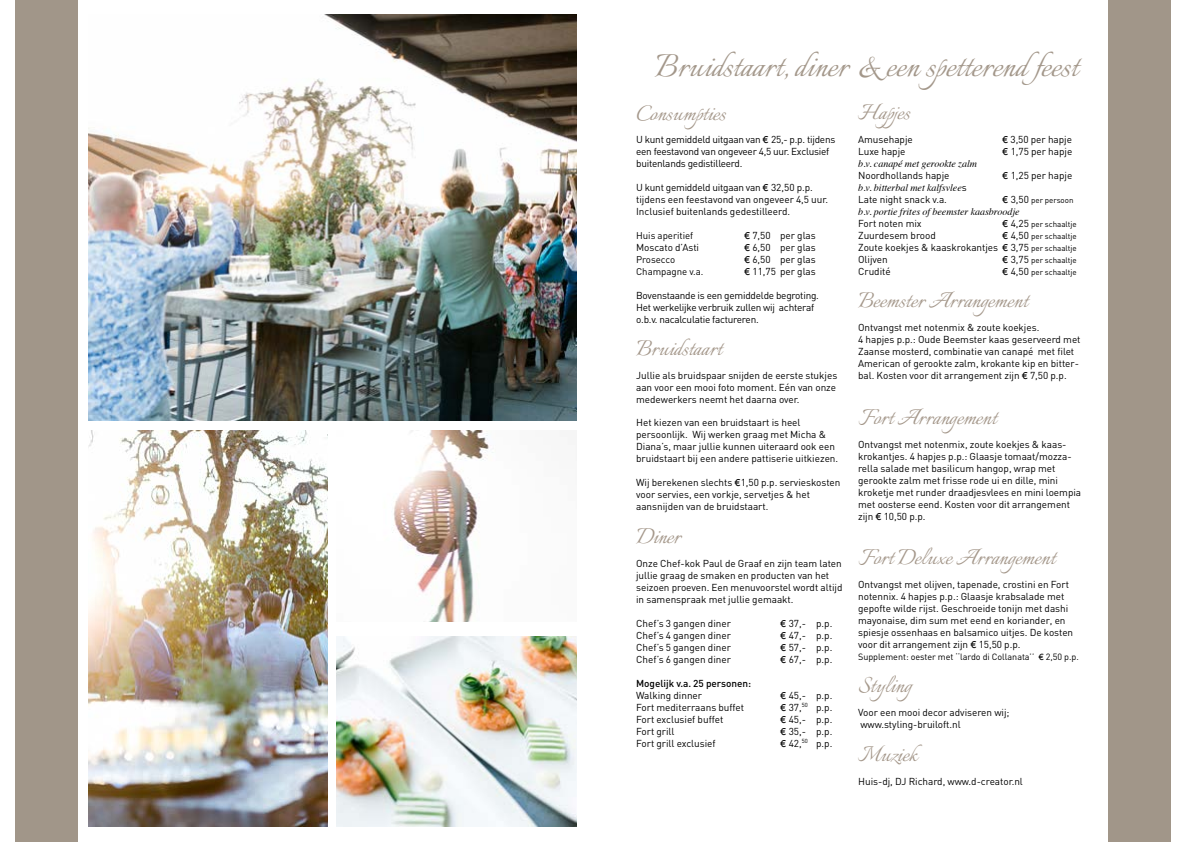
<style>
.page{position:relative;width:1191px;height:842px;background:#fff}
.page>*{position:absolute;margin:0;border:0;box-sizing:border-box;transform-origin:0 0}
.t1{font:40px "Italianno";color:#a3978a}
.t2{font:27px "Italianno";color:#a4978a}
.t3{font:10px/12px "DIN";letter-spacing:-.005em;color:#000}
.t4{font:10px/12px "DIN";letter-spacing:-.025em;color:#000}
.t5{font:italic 10px "Times";letter-spacing:-.005em;color:#000}
.t6{font:500 10px "DIN";color:#000}
.t7{font:9.7px "DIN";color:#000}
.t8{font:9px "DIN";letter-spacing:-.005em;color:#000}
.t9{font:8px "DIN";letter-spacing:-.005em;color:#000}
.s1{font-family:"Gill Sans"}
.s2{font-family:"DIN";font-style:normal}
.s3{font-family:"Gill Sans";font-size:10px}
.s4{font-size:10px}
.s5{font-size:8px}
.s6{font-size:9.7px}
</style>
<div class="page">
<div style="left:15px;top:0;width:63px;height:842px;background:#a19689"></div>
<img style="left:89px;top:14px;width:487px;height:407px">
<img style="left:88px;top:431px;width:239px;height:395px">
<img style="left:392px;top:431px;width:101px;height:191px">
<div style="left:1108px;top:0;width:63px;height:842px;background:#a19689"></div>
<img style="left:337px;top:637px;width:239px;height:189px">
<h1 class="t1" style="left:655px;top:44px;width:425px">Bruidstaart, diner &amp; een spetterend feest</h1>
<h2 class="t2" style="left:858px;top:97px;width:54px">Hapjes</h2>
<p class="t3" style="left:858px;top:133px;width:56px">Amusehapje</p>
<p class="t3" style="left:1002px;top:133px;width:71px"><span class="s1">€</span> 3,50 per hapje</p>
<p class="t3" style="left:858px;top:145px;width:49px">Luxe hapje</p>
<p class="t3" style="left:1002px;top:145px;width:72px"><span class="s1">€</span> 1,75 per hapje</p>
<p class="t5" style="left:858px;top:155px;width:120px">b.v. canapé met gerookte zalm</p>
<p class="t3" style="left:858px;top:169px;width:93px">Noordhollands hapje</p>
<p class="t3" style="left:1002px;top:169px;width:72px"><span class="s1">€</span> 1,25 per hapje</p>
<p class="t5" style="left:858px;top:179px;width:110px">b.v. bitterbal met kalfsvlee<span class="s2">s</span></p>
<p class="t3" style="left:858px;top:193px;width:90px">Late night snack v.a.</p>
<p class="t9" style="left:1002px;top:195px;width:73px"><span class="s3">€</span> <span class="s4">3,50</span> per persoon</p>
<p class="t5" style="left:858px;top:203px;width:163px">b.v. portie frites of beemster kaasbroodje</p>
<p class="t3" style="left:858px;top:217px;width:65px">Fort noten mix</p>
<p class="t9" style="left:1002px;top:219px;width:76px"><span class="s3">€</span> <span class="s4">4,25</span> per schaaltje</p>
<p class="t3" style="left:858px;top:229px;width:79px">Zuurdesem brood</p>
<p class="t9" style="left:1002px;top:231px;width:76px"><span class="s3">€</span> <span class="s4">4,50</span> per schaaltje</p>
<p class="t3" style="left:858px;top:241px;width:220px">Zoute koekjes &amp; kaaskrokantjes <span class="s1">€</span> 3,75 <span class="s5">per schaaltje<br></span>Olijven</p>
<h2 class="t2" style="left:636px;top:98px;width:91px">Consumpties</h2>
<p class="t3" style="left:636px;top:134px;width:201px">U kunt gemiddeld uitgaan van <span class="s1">€</span> 25,- p.p. tijdens een feestavond van ongeveer 4,5 uur. Exclusief buitenlands gedistilleerd.</p>
<p class="t3" style="left:636px;top:182px;width:193px">U kunt gemiddeld uitgaan van <span class="s1">€</span> 32,50 p.p. tijdens een feestavond van ongeveer 4,5 uur.<br>Inclusief buitenlands gedestilleerd.</p>
<p class="t7" style="left:636px;top:230px;width:59px">Huis aperitief</p>
<p class="t3" style="left:744px;top:229px;width:73px"><span class="s1">€</span> 7,50 per glas</p>
<p class="t3" style="left:636px;top:241px;width:65px">Moscato d’Asti</p>
<p class="t3" style="left:744px;top:241px;width:73px"><span class="s1">€</span> 6,50 per glas</p>
<p class="t7" style="left:636px;top:254px;width:41px">Prosecco</p>
<p class="t3" style="left:744px;top:253px;width:73px"><span class="s1">€</span> 6,50 per glas</p>
<p class="t7" style="left:636px;top:266px;width:69px">Champagne v.a.</p>
<p class="t3" style="left:744px;top:265px;width:73px"><span class="s1">€</span> 11,75 per glas</p>
<p class="t4" style="left:636px;top:289px;width:184px">Bovenstaande is een gemiddelde begroting.<br>Het werkelijke verbruik zullen wij achteraf o.b.v. nacalculatie factureren.</p>
<h2 class="t2" style="left:636px;top:333px;width:87px">Bruidstaart</h2>
<p class="t3" style="left:636px;top:369px;width:203px;text-align:justify">Jullie als bruidspaar snijden de eerste stukjes aan voor een mooi foto moment. Eén van onze medewerkers neemt het daarna over.</p>
<p class="t3" style="left:636px;top:416px;width:204px">Het kiezen van een bruidstaart is heel persoonlijk. Wij werken graag met Micha &amp; Diana’s, maar jullie kunnen uiteraard ook een bruidstaart bij een andere pattiserie uitkiezen.</p>
<p class="t3" style="left:636px;top:476px;width:206px">Wij berekenen slechts <span class="s1">€</span>1,50 p.p. servieskosten voor servies, een vorkje, servetjes &amp; het aansnijden van de bruidstaart<span class="s6">.</span></p>
<h2 class="t2" style="left:636px;top:521px;width:46px">Diner</h2>
<p class="t3" style="left:636px;top:557px;width:208px">Onze Chef-kok Paul de Graaf en zijn team laten jullie graag de smaken en producten van het seizoen proeven. Een menuvoorstel wordt altijd in samenspraak met jullie gemaakt.</p>
<p class="t3" style="left:636px;top:617px;width:96px">Chef’s 3 gangen diner</p>
<p class="t3" style="left:780px;top:617px;width:54px"><span class="s1">€</span> 37,- p.p.</p>
<p class="t3" style="left:636px;top:629px;width:96px">Chef’s 4 gangen diner</p>
<p class="t3" style="left:780px;top:629px;width:54px"><span class="s1">€</span> 47,- p.p.</p>
<p class="t3" style="left:636px;top:641px;width:96px">Chef’s 5 gangen diner</p>
<p class="t3" style="left:780px;top:641px;width:54px"><span class="s1">€</span> 57,- p.p.</p>
<p class="t3" style="left:636px;top:653px;width:96px">Chef’s 6 gangen diner</p>
<p class="t3" style="left:780px;top:653px;width:54px"><span class="s1">€</span> 67,- p.p.</p>
<p class="t6" style="left:636px;top:677px;width:117px">Mogelijk v.a. 25 personen:</p>
<p class="t3" style="left:636px;top:689px;width:67px">Walking dinner</p>
<p class="t3" style="left:780px;top:689px;width:54px"><span class="s1">€</span> 45,- p.p.</p>
<p class="t3" style="left:636px;top:701px;width:109px">Fort mediterraans buffet</p>
<p class="t3" style="left:780px;top:701px;width:54px"><span class="s1">€</span> 37,<sup>50</sup> p.p.</p>
<p class="t3" style="left:636px;top:713px;width:89px">Fort exclusief buffet</p>
<p class="t3" style="left:780px;top:713px;width:54px"><span class="s1">€</span> 45,- p.p.</p>
<p class="t3" style="left:636px;top:725px;width:40px">Fort grill</p>
<p class="t3" style="left:780px;top:725px;width:54px"><span class="s1">€</span> 35,- p.p.</p>
<p class="t3" style="left:636px;top:737px;width:81px">Fort grill exclusief</p>
<p class="t3" style="left:780px;top:737px;width:54px"><span class="s1">€</span> 42,<sup>50</sup> p.p.</p>
<p class="t9" style="left:1002px;top:255px;width:76px"><span class="s3">€</span> <span class="s4">3,75</span> per schaaltje</p>
<p class="t3" style="left:858px;top:265px;width:34px">Crudité</p>
<p class="t9" style="left:1002px;top:267px;width:76px"><span class="s3">€</span> <span class="s4">4,50</span> per schaaltje</p>
<h2 class="t2" style="left:858px;top:285px;width:171px">Beemster Arrangement</h2>
<p class="t3" style="left:858px;top:321px;width:224px">Ontvangst met notenmix &amp; zoute koekjes.<br>4 hapjes p.p.: Oude Beemster kaas geserveerd met Zaanse mosterd, combinatie van canapé met filet American of gerookte zalm, krokante kip en bitter&shy;bal. Kosten voor dit arrangement zijn <span class="s1">€</span> 7,50 p.p.</p>
<h2 class="t2" style="left:858px;top:402px;width:140px">Fort Arrangement</h2>
<p class="t3" style="left:858px;top:438px;width:224px">Ontvangst met notenmix, zoute koekjes &amp; kaas&shy;krokantjes. 4 hapjes p.p.: Glaasje tomaat/mozza&shy;rella salade met basilicum hangop, wrap met gerookte zalm met frisse rode ui en dille, mini kroketje met runder draadjesvlees en mini loempia met oosterse eend. Kosten voor dit arrangement zijn <span class="s1">€</span> 10,50 p.p.</p>
<h2 class="t2" style="left:858px;top:542px;width:199px">Fort Deluxe Arrangement</h2>
<p class="t3" style="left:858px;top:578px;width:217px">Ontvangst met olijven, tapenade, crostini en Fort notennix. 4 hapjes p.p.: Glaasje krabsalade met gepofte wilde rijst. Geschroeide tonijn met dashi mayonaise, dim sum met eend en koriander, en spiesje ossenhaas en balsamico uitjes. De kosten voor dit arrangement zijn <span class="s1">€</span> 15,50 p.p.</p>
<p class="t8" style="left:858px;top:651px;width:222px">Supplement: oester met ‘‘lardo di Collanata’’ <span class="s1">€</span> 2,50 p.p.</p>
<h2 class="t2" style="left:858px;top:671px;width:55px">Styling</h2>
<p class="t3" style="left:858px;top:706px;width:153px">Voor een mooi decor adviseren wij; www.styling-bruiloft.nl</p>
<h2 class="t2" style="left:858px;top:739px;width:61px">Muziek</h2>
<p class="t3" style="left:858px;top:775px;width:166px">Huis-dj, DJ Richard, www.d-creator.nl</p>
</div>
